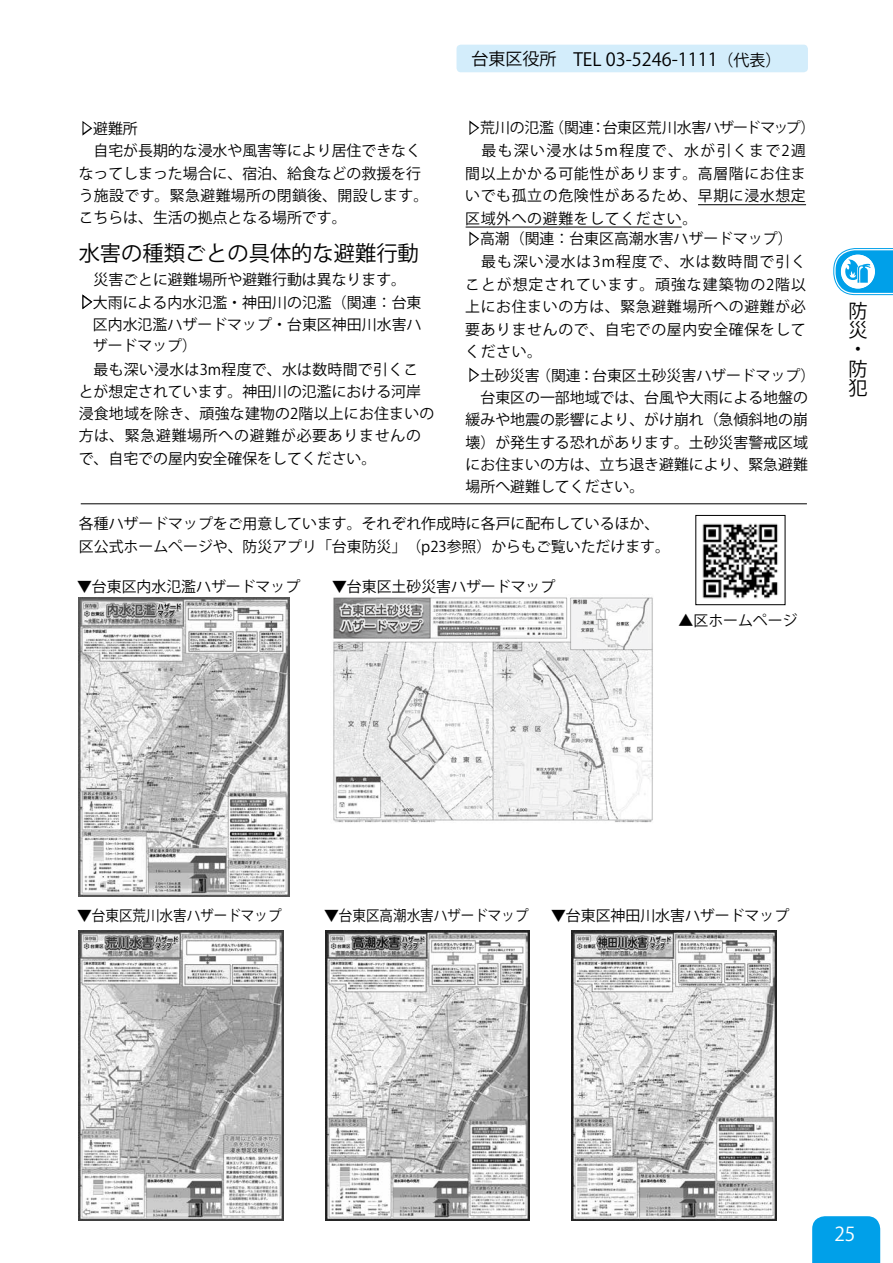
<style>
.page{position:relative;width:893px;height:1263px;background:#fff}
.page>*{position:absolute;margin:0;border:0;box-sizing:border-box;transform-origin:0 0}
.t1{font:21.3px "UD Shin Go Pr 6 N Medium 83 pv RKSJ H";color:#000}
.t2{font:19.2px/19.2px "UD Shin Go Pr 6 N Regular 83 pv RKSJ H";color:#000;text-align:justify}
.t3{font:19.2px "Futura Std Book 83 pv RKSJ H";color:#fff}
.t4{font:18px "UD Shin Go Pr 6 N Medium 83 pv RKSJ H";color:#000}
.t5{font:14.85px/22.4px "UD Shin Go Pr 6 N Light 83 pv RKSJ H";color:#000;text-align:justify}
.t6{font:14.85px/21.5px "UD Shin Go Pr 6 N Medium 83 pv RKSJ H";color:#000;text-align:justify}
.t7{font:10.5px "UD Shin Go Pr 6 N Light 83 pv RKSJ H";color:#fff}
.s1{font-size:16.95px}
.s2{font-size:15.9px}
.s3{font-family:"UD Shin Go Pr 6 N Light 83 pv RKSJ H";font-size:10.5px;color:#fff}
</style>
<div class="page">
<svg style="left:833px;top:248px;width:59px;height:47px"></svg>
<div style="left:812px;top:1216px;width:68px;height:47px;background:#00a0e9"></div>
<hr style="left:698px;top:204px;width:108px;height:1px;background:#000">
<hr style="left:466px;top:227px;width:216px;height:1px;background:#000">
<hr style="left:81px;top:503px;width:726px;height:1px;background:#000">
<img style="left:695px;top:514px;width:91px;height:92px">
<div style="left:695px;top:515px;width:90px;height:90px;border:1px solid #000"></div>
<img style="left:79px;top:930px;width:204px;height:290px">
<img style="left:325px;top:930px;width:205px;height:290px">
<img style="left:572px;top:930px;width:204px;height:290px">
<div style="left:457px;top:45px;width:351px;height:27px;background:#d3edfb;border-radius:4px"></div>
<svg style="left:469px;top:120px;width:11px;height:15px"></svg>
<img style="left:333px;top:597px;width:320px;height:226px">
<img style="left:79px;top:597px;width:211px;height:299px">
<svg style="left:82px;top:121px;width:11px;height:15px"></svg>
<svg style="left:82px;top:294px;width:11px;height:16px"></svg>
<svg style="left:469px;top:367px;width:11px;height:15px"></svg>
<svg style="left:469px;top:231px;width:11px;height:15px"></svg>
<p class="t4" style="left:471px;top:49px;width:311px"><span class="s1">台東区役所</span> TEL 03-5246-1111<span class="s2">（代表）</span></p>
<p class="t6" style="left:468px;top:118px;width:349px"><span class="s3">▶</span>荒川の氾濫（関連：台東区荒川水害ハザードマップ）</p>
<p class="t6" style="left:81px;top:118px;width:58px"><span class="s3">▶</span>避難所</p>
<p class="t5" style="left:79px;top:140px;width:351px;text-align:left;text-indent:15px">自宅が長期的な浸水や風害等により居住できなくなってしまった場合に、宿泊、給食などの救援を行う施設です。緊急避難場所の閉鎖後、開設します。こちらは、生活の拠点となる場所です。</p>
<h1 class="t1" style="left:79px;top:241px;width:342px">水害の種類ごとの具体的な避難行動</h1>
<p class="t5" style="left:94px;top:269px;width:314px">災害ごとに避難場所や避難行動は異なります。</p>
<p class="t7" style="left:81px;top:296px;width:12px">▶</p>
<p class="t5" style="left:465px;top:140px;width:342px">　最も深い浸水は5m程度で、水が引くまで2週間以上かかる可能性があります。高層階にお住まいでも孤立の危険性があるため、早期に浸水想定区域外への避難をしてください。</p>
<p class="t5" style="left:465px;top:251px;width:342px">　最も深い浸水は3m程度で、水は数時間で引くことが想定されています。頑強な建築物の2階以上にお住まいの方は、緊急避難場所への避難が必要ありませんので、自宅での屋内安全確保をしてください。</p>
<p class="t6" style="left:468px;top:229px;width:326px"><span class="s3">▶</span>高潮（関連：台東区高潮水害ハザードマップ）</p>
<p class="t6" style="left:93px;top:292px;width:330px">大雨による内水氾濫・神田川の氾濫（関連：台東区内水氾濫ハザードマップ・台東区神田川水害ハザードマップ）</p>
<p class="t2" style="left:848px;top:302px;width:21px">防災・防犯</p>
<p class="t5" style="left:79px;top:358px;width:357px;text-align:left;text-indent:15px">最も深い浸水は3m程度で、水は数時間で引くことが想定されています。神田川の氾濫における河岸浸食地域を除き、頑強な建物の2階以上にお住まいの方は、緊急避難場所への避難が必要ありませんので、自宅での屋内安全確保をしてください。</p>
<p class="t6" style="left:468px;top:365px;width:349px"><span class="s3">▶</span>土砂災害（関連：台東区土砂災害ハザードマップ）</p>
<p class="t5" style="left:466px;top:387px;width:344px;text-indent:15px">台東区の一部地域では、台風や大雨による地盤の緩みや地震の影響により、がけ崩れ（急傾斜地の崩壊）が発生する恐れがあります。土砂災害警戒区域にお住まいの方は、立ち退き避難により、緊急避難場所へ避難してください。</p>
<p class="t5" style="left:79px;top:513px;width:593px">各種ハザードマップをご用意しています。それぞれ作成時に各戸に配布しているほか、区公式ホームページや、防災アプリ「台東防災」（p23参照）からもご覧いただけます。</p>
<p class="t5" style="left:77px;top:576px;width:225px">▼台東区内水氾濫ハザードマップ</p>
<p class="t5" style="left:332px;top:576px;width:225px">▼台東区土砂災害ハザードマップ</p>
<p class="t5" style="left:679px;top:610px;width:121px">▲区ホームページ</p>
<p class="t5" style="left:77px;top:905px;width:206px">▼台東区荒川水害ハザードマップ</p>
<p class="t5" style="left:324px;top:905px;width:206px">▼台東区高潮水害ハザードマップ</p>
<p class="t5" style="left:551px;top:905px;width:240px">▼台東区神田川水害ハザードマップ</p>
<p class="t3" style="left:834px;top:1223px;width:23px">25</p>
</div>
